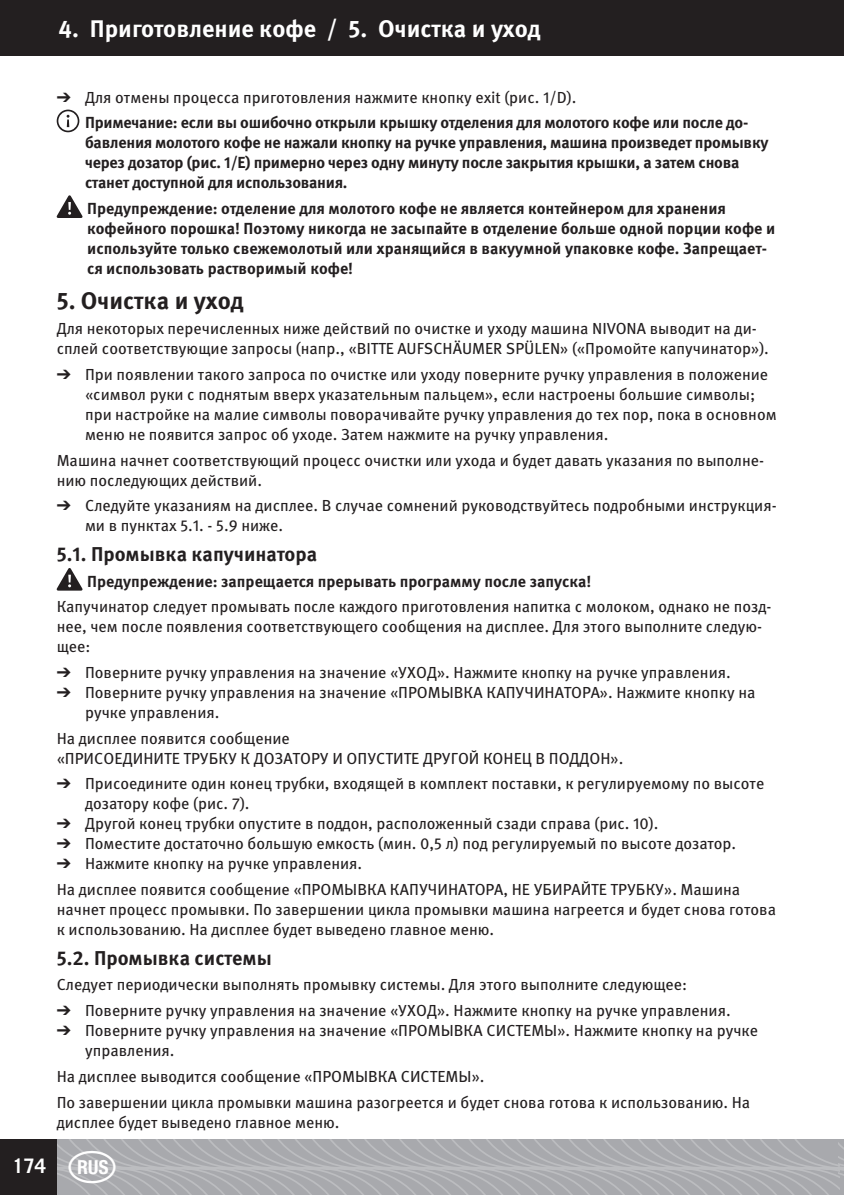
<style>
.page{position:relative;width:844px;height:1195px;background:#fff}
.page>*{position:absolute;margin:0;border:0;box-sizing:border-box;transform-origin:0 0}
.t1{font:700 24px "Meta Pro";color:#fff}
.t2{font:700 24px "Meta Pro";color:#231f20}
.t3{font:700 20px "Meta Pro";color:#231f20}
.t4{font:700 20px "Trade Gothic LT Std";color:#fff}
.t5{font:16px/20px "Meta Pro";color:#231f20}
.t6{font:700 16px/20px "Meta Pro";letter-spacing:-.015em;color:#231f20}
.s1{font-weight:400}
.s2{font-weight:700}
</style>
<div class="page">
<svg style="left:57px;top:110px;width:22px;height:22px"></svg>
<svg style="left:57px;top:195px;width:26px;height:23px"></svg>
<svg style="left:57px;top:568px;width:26px;height:22px"></svg>
<div style="left:0;top:0;width:844px;height:55px;background:#231f20"></div>
<svg style="left:57px;top:1139px;width:781px;height:56px;background:#acadb1"></svg>
<div style="left:0;top:1139px;width:56px;height:56px;background:#231f20"></div>
<svg style="left:838px;top:1139px;width:6px;height:56px"></svg>
<svg style="left:69px;top:1150px;width:47px;height:32px;background:#aeafb3"></svg>
<p class="t1" style="left:59px;top:14px;width:484px">4. Приготовление кофе / 5. Очистка и уход</p>
<p class="t4" style="left:13px;top:1153px;width:35px">174</p>
<p class="t6" style="left:85px;top:84px;width:665px;line-height:25.6px;text-indent:-28px">➔ <span class="s1">Для отмены процесса приготовления нажмите кнопку exit (рис. 1/D).<br></span>Примечание: если вы ошибочно открыли крышку отделения для молотого кофе или после до-</p>
<p class="t6" style="left:85px;top:133px;width:685px">бавления молотого кофе не нажали кнопку на ручке управления, машина произведет промывку через дозатор (рис. 1/Е) примерно через одну минуту после закрытия крышки, а затем снова станет доступной для использования.</p>
<p class="t6" style="left:87px;top:199px;width:690px">Предупреждение: отделение для молотого кофе не является контейнером для хранения кофейного порошка! Поэтому никогда не засыпайте в отделение больше одной порции кофе и используйте только свежемолотый или хранящийся в вакуумной упаковке кофе. Запрещает&shy;ся использовать растворимый кофе!</p>
<p class="t2" style="left:57px;top:285px;width:189px">5. Очистка и уход</p>
<p class="t5" style="left:57px;top:319px;width:714px">Для некоторых перечисленных ниже действий по очистке и уходу машина NIVONA выводит на ди&shy;сплей соответствующие запросы (напр., «BITTE AUFSCHÄUMER SPÜLEN» («Промойте капучинатор»).</p>
<p class="t5" style="left:85px;top:364px;width:693px;text-indent:-28px">➔ При появлении такого запроса по очистке или уходу поверните ручку управления в положение «символ руки с поднятым вверх указательным пальцем», если настроены большие символы; при настройке на малие символы поворачивайте ручку управления до тех пор, пока в основном меню не появится запрос об уходе. Затем нажмите на ручку управления.</p>
<p class="t5" style="left:57px;top:450px;width:709px">Машина начнет соответствующий процесс очистки или ухода и будет давать указания по выполне&shy;нию последующих действий.</p>
<p class="t5" style="left:85px;top:496px;width:693px;text-indent:-28px">➔ Следуйте указаниям на дисплее. В случае сомнений руководствуйтесь подробными инструкция&shy;ми в пунктах 5.1. - 5.9 ниже.</p>
<p class="t3" style="left:57px;top:541px;width:262px">5.1. Промывка капучинатора</p>
<p class="t5" style="left:57px;top:568px;width:716px;line-height:25.6px;text-indent:30px"><span class="s2">Предупреждение: запрещается прерывать программу после запуска!<br></span>Капучинатор следует промывать после каждого приготовления напитка с молоком, однако не позд-</p>
<p class="t5" style="left:57px;top:617px;width:707px">нее, чем после появления соответствующего сообщения на дисплее. Для этого выполните следую&shy;щее:</p>
<p class="t5" style="left:57px;top:662px;width:676px">➔ Поверните ручку управления на значение «УХОД». Нажмите кнопку на ручке управления.</p>
<p class="t5" style="left:85px;top:682px;width:672px;text-indent:-28px">➔ Поверните ручку управления на значение «ПРОМЫВКА КАПУЧИНАТОРА». Нажмите кнопку на ручке управления.</p>
<p class="t5" style="left:57px;top:728px;width:568px">На дисплее появится сообщение<br>«ПРИСОЕДИНИТЕ ТРУБКУ К ДОЗАТОРУ И ОПУСТИТЕ ДРУГОЙ КОНЕЦ В ПОДДОН».</p>
<p class="t5" style="left:85px;top:774px;width:681px;text-indent:-28px">➔ Присоедините один конец трубки, входящей в комплект поставки, к регулируемому по высоте дозатору кофе (рис. 7).</p>
<p class="t5" style="left:57px;top:814px;width:603px">➔ Другой конец трубки опустите в поддон, расположенный сзади справа (рис. 10).</p>
<p class="t5" style="left:57px;top:834px;width:681px">➔ Поместите достаточно большую емкость (мин. 0,5 л) под регулируемый по высоте дозатор.</p>
<p class="t5" style="left:57px;top:851px;width:685px;line-height:25.6px">➔ Нажмите кнопку на ручке управления.<br>На дисплее появится сообщение «ПРОМЫВКА КАПУЧИНАТОРА, НЕ УБИРАЙТЕ ТРУБКУ». Машина</p>
<p class="t5" style="left:57px;top:899px;width:721px">начнет процесс промывки. По завершении цикла промывки машина нагреется и будет снова готова к использованию. На дисплее будет выведено главное меню.</p>
<p class="t3" style="left:57px;top:945px;width:217px">5.2. Промывка системы</p>
<p class="t5" style="left:57px;top:975px;width:632px">Следует периодически выполнять промывку системы. Для этого выполните следующее:</p>
<p class="t5" style="left:57px;top:1000px;width:676px">➔ Поверните ручку управления на значение «УХОД». Нажмите кнопку на ручке управления.</p>
<p class="t5" style="left:85px;top:1020px;width:675px;text-indent:-28px">➔ Поверните ручку управления на значение «ПРОМЫВКА СИСТЕМЫ». Нажмите кнопку на ручке управления.</p>
<p class="t5" style="left:57px;top:1063px;width:695px;line-height:25.6px">На дисплее выводится сообщение «ПРОМЫВКА СИСТЕМЫ».<br>По завершении цикла промывки машина разогреется и будет снова готова к использованию. На</p>
<p class="t5" style="left:57px;top:1112px;width:284px">дисплее будет выведено главное меню.</p>
</div>
